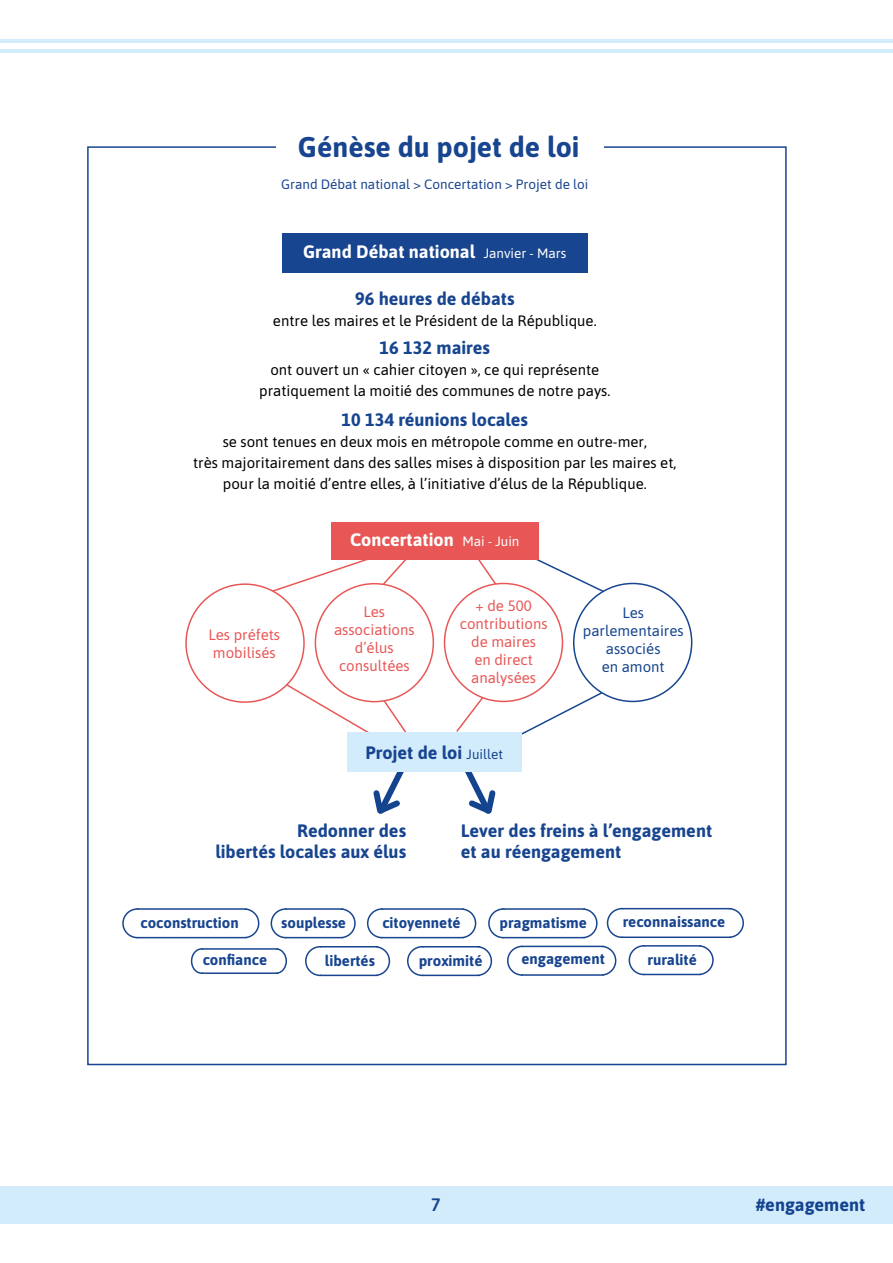
<style>
.page{position:relative;width:893px;height:1263px;background:#fff}
.page>*{position:absolute;margin:0;border:0;box-sizing:border-box;transform-origin:0 0}
.t1{font:700 28.5px "Asap";color:#18458f}
.t2{font:700 18px/21.6px "Asap";color:#18458f;text-align:right}
.t3{font:700 18px "Asap";color:#fff}
.t4{font:700 18px "Asap";color:#15448f}
.t5{font:500 18px "Asap";color:#18458f}
.t6{font:15px/21px "Asap";color:#000;text-align:center}
.t7{font:700 15px "Asap";color:#18458f}
.t8{font:15px/18px "Asap";color:#e85756;text-align:center}
.t9{font:15px/18px "Asap";color:#18458f;text-align:center}
.t10{font:13.5px "Asap";color:#18458f}
.s1{font-weight:400;font-size:13.5px}
</style>
<div class="page">
<div style="left:0;top:1186px;width:893px;height:38px;background:#d2ecfc"></div>
<hr style="left:0;top:39px;width:893px;height:4px;background:#d2ecfc">
<hr style="left:0;top:49px;width:893px;height:4px;background:#d2ecfc">
<svg style="left:524px;top:552px;width:94px;height:47px"></svg>
<svg style="left:517px;top:684px;width:99px;height:51px"></svg>
<svg style="left:474px;top:559px;width:26px;height:30px"></svg>
<svg style="left:262px;top:559px;width:150px;height:41px"></svg>
<svg style="left:465px;top:772px;width:31px;height:42px"></svg>
<div style="left:282px;top:234px;width:306px;height:39px;background:#18458f"></div>
<div style="left:331px;top:522px;width:207px;height:37px;background:#e85756"></div>
<svg style="left:455px;top:677px;width:49px;height:55px"></svg>
<svg style="left:253px;top:663px;width:163px;height:151px"></svg>
<div style="left:347px;top:732px;width:175px;height:40px;background:#d2ecfc"></div>
<div style="left:186px;top:584px;width:118px;height:118px;background:#fff;border-radius:50%"></div>
<div style="left:185px;top:583px;width:120px;height:120px;border:2px solid #e85756;border-radius:50%"></div>
<div style="left:315px;top:584px;width:118px;height:118px;background:#fff;border-radius:50%"></div>
<div style="left:315px;top:583px;width:119px;height:119px;border:2px solid #e85756;border-radius:50%"></div>
<div style="left:444px;top:583px;width:118px;height:118px;background:#fff;border-radius:50%"></div>
<div style="left:444px;top:583px;width:119px;height:119px;border:2px solid #e85756;border-radius:50%"></div>
<svg style="left:122px;top:907px;width:622px;height:70px"></svg>
<div style="left:574px;top:583px;width:118px;height:118px;background:#fff;border-radius:50%"></div>
<div style="left:573px;top:583px;width:119px;height:119px;border:2px solid #18458f;border-radius:50%"></div>
<h1 class="t1" style="left:298px;top:127px;width:283px">Génèse du pojet de loi</h1>
<p class="t10" style="left:281px;top:175px;width:309px">Grand Débat national &gt; Concertation &gt; Projet de loi</p>
<p class="t3" style="left:303px;top:239px;width:265px">Grand Débat national <span class="s1">Janvier - Mars</span></p>
<p class="t2" style="left:355px;top:287px;width:161px">96 heures de débats</p>
<p class="t6" style="left:273px;top:309px;width:325px">entre les maires et le Président de la République.</p>
<p class="t2" style="left:380px;top:336px;width:112px">16 132 maires</p>
<p class="t6" style="left:259px;top:358px;width:353px">ont ouvert un « cahier citoyen », ce qui représente pratiquement la moitié des communes de notre pays.</p>
<p class="t2" style="left:342px;top:408px;width:188px">10 134 réunions locales</p>
<p class="t6" style="left:193px;top:430px;width:485px">se sont tenues en deux mois en métropole comme en outre-mer,<br>très majoritairement dans des salles mises à disposition par les maires et, pour la moitié d’entre elles, à l’initiative d’élus de la République.</p>
<p class="t8" style="left:209px;top:625px;width:73px;text-align:left">Les préfets mobilisés</p>
<p class="t3" style="left:350px;top:526px;width:171px">Concertation <span class="s1">Mai - Juin</span></p>
<p class="t8" style="left:334px;top:602px;width:82px">Les associations d’élus consultées</p>
<p class="t8" style="left:460px;top:596px;width:89px">+ de 500 contributions de maires<br>en direct analysées</p>
<p class="t2" style="left:365px;top:741px;width:139px">Projet de loi <span class="s1">Juillet</span></p>
<p class="t9" style="left:583px;top:603px;width:103px">Les parlementaires associés<br>en amont</p>
<p class="t2" style="left:216px;top:819px;width:192px">Redonner des<br>libertés locales aux élus</p>
<p class="t2" style="left:461px;top:819px;width:253px;text-align:left">Lever des freins à l’engagement et au réengagement</p>
<p class="t7" style="left:140px;top:911px;width:100px">coconstruction</p>
<p class="t7" style="left:281px;top:911px;width:66px">souplesse</p>
<p class="t7" style="left:382px;top:911px;width:80px">citoyenneté</p>
<p class="t7" style="left:499px;top:911px;width:89px">pragmatisme</p>
<p class="t7" style="left:623px;top:911px;width:104px">reconnaissance</p>
<p class="t7" style="left:203px;top:949px;width:66px">confiance</p>
<p class="t7" style="left:648px;top:949px;width:51px">ruralité</p>
<p class="t7" style="left:325px;top:950px;width:51px">libertés</p>
<p class="t7" style="left:419px;top:950px;width:65px">proximité</p>
<p class="t7" style="left:521px;top:948px;width:85px">engagement</p>
<p class="t5" style="left:431px;top:1193px;width:11px">7</p>
<p class="t4" style="left:756px;top:1191px;width:111px">#engagement</p>
</div>
